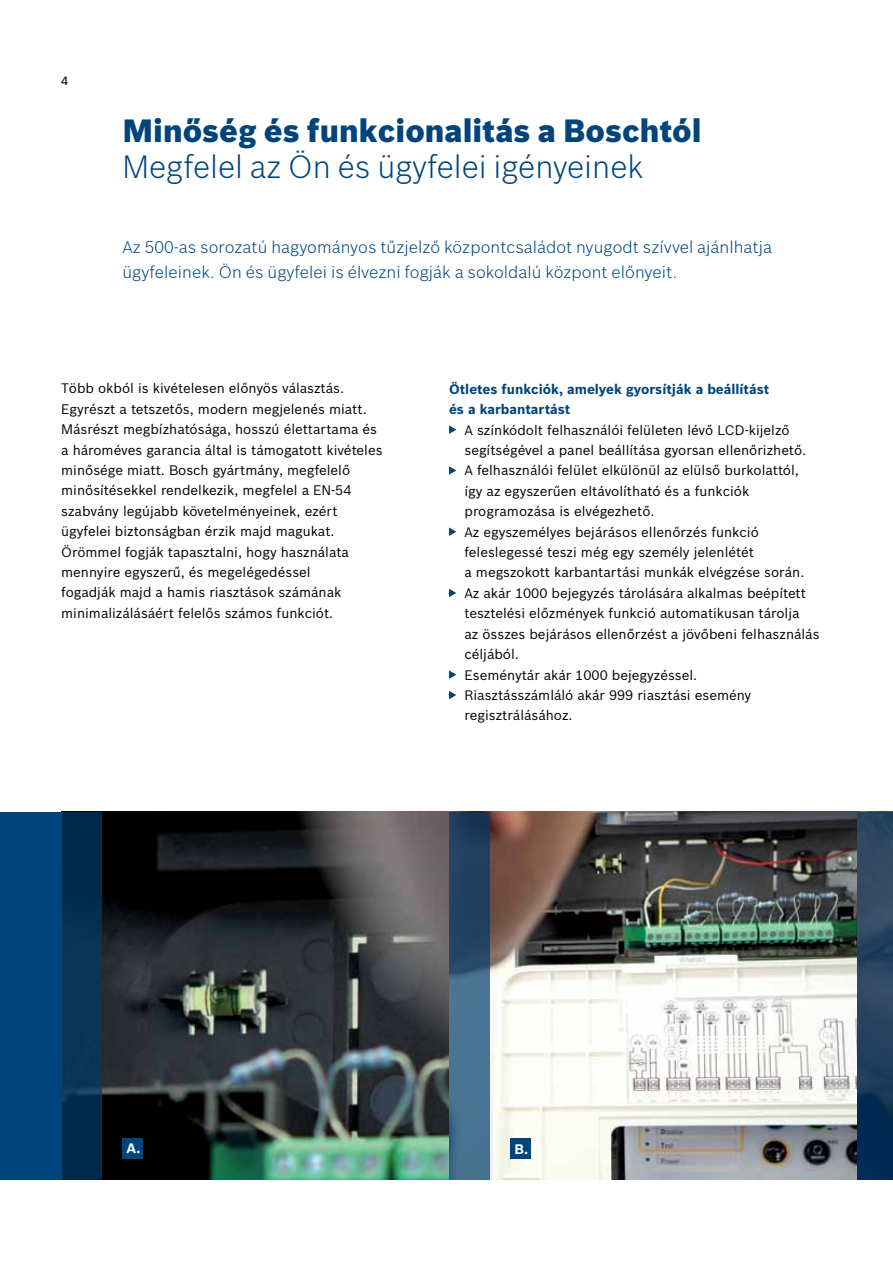
<style>
.page{position:relative;width:893px;height:1263px;background:#fff}
.page>*{position:absolute;margin:0;border:0;box-sizing:border-box;transform-origin:0 0}
.t1{font:900 31.5px "Bosch Sans";color:#00447c}
.t2{font:300 31.5px "Bosch Sans";color:#00447c}
.t3{font:300 16.5px/25.7px "Bosch Sans";letter-spacing:.005em;color:#00447c}
.t4{font:13.5px/20.4px "Bosch Sans";color:#000}
.t5{font:700 13.5px/20.4px "Bosch Sans";color:#00447c}
.t6{font:700 13.5px "Bosch Sans";color:#fff}
.t7{font:500 11.55px "Bosch Sans";color:#000}
</style>
<div class="page">
<img style="left:102px;top:812px;width:347px;height:367px">
<img style="left:490px;top:812px;width:367px;height:367px">
<svg style="left:857px;top:812px;width:36px;height:367px;background:#213e5d"></svg>
<svg style="left:449px;top:812px;width:41px;height:367px;background:#375c7a"></svg>
<div style="left:61px;top:812px;width:41px;height:367px;background:#052f51"></div>
<div style="left:0;top:812px;width:61px;height:367px;background:#00447c"></div>
<div style="left:122px;top:1138px;width:21px;height:20px;background:#00447c"></div>
<div style="left:510px;top:1138px;width:21px;height:21px;background:#00447c"></div>
<svg style="left:449px;top:425px;width:7px;height:9px"></svg>
<svg style="left:449px;top:466px;width:7px;height:9px"></svg>
<svg style="left:449px;top:527px;width:7px;height:9px"></svg>
<svg style="left:449px;top:589px;width:7px;height:8px"></svg>
<svg style="left:449px;top:670px;width:7px;height:9px"></svg>
<svg style="left:449px;top:691px;width:7px;height:8px"></svg>
<p class="t7" style="left:61px;top:73px;width:8px">4</p>
<h1 class="t1" style="left:122px;top:107px;width:581px">Minőség és funkcionalitás a Boschtól</h1>
<h1 class="t2" style="left:122px;top:144px;width:523px">Megfelel az Ön és ügyfelei igényeinek</h1>
<p class="t3" style="left:122px;top:233px;width:651px">Az 500-as sorozatú hagyományos tűzjelző központcsaládot nyugodt szívvel ajánlhatja ügyfeleinek. Ön és ügyfelei is élvezni fogják a sokoldalú központ előnyeit.</p>
<p class="t4" style="left:61px;top:377px;width:323px">Több okból is kivételesen előnyös választás.<br>Egyrészt a tetszetős, modern megjelenés miatt.<br>Másrészt megbízhatósága, hosszú élettartama és a hároméves garancia által is támogatott kivételes minősége miatt. Bosch gyártmány, megfelelő minősítésekkel rendelkezik, megfelel a EN-54 szabvány legújabb követelményeinek, ezért ügyfelei biztonságban érzik majd magukat.<br>Örömmel fogják tapasztalni, hogy használata mennyire egyszerű, és megelégedéssel<br>fogadják majd a hamis riasztások számának minimalizálásáért felelős számos funkciót.</p>
<p class="t5" style="left:449px;top:378px;width:322px">Ötletes funkciók, amelyek gyorsítják a beállítást és a karbantartást</p>
<p class="t4" style="left:464px;top:419px;width:357px">A színkódolt felhasználói felületen lévő LCD-kijelző segítségével a panel beállítása gyorsan ellenőrizhető.<br>A felhasználói felület elkülönül az elülső burkolattól, így az egyszerűen eltávolítható és a funkciók programozása is elvégezhető.<br>Az egyszemélyes bejárásos ellenőrzés funkció feleslegessé teszi még egy személy jelenlétét<br>a megszokott karbantartási munkák elvégzése során.<br>Az akár 1000 bejegyzés tárolására alkalmas beépített tesztelési előzmények funkció automatikusan tárolja<br>az összes bejárásos ellenőrzést a jövőbeni felhasználás céljából.<br>Eseménytár akár 1000 bejegyzéssel.<br>Riasztásszámláló akár 999 riasztási esemény regisztrálásához.</p>
<p class="t6" style="left:126px;top:1138px;width:16px">A.</p>
<p class="t6" style="left:515px;top:1139px;width:15px">B.</p>
</div>
